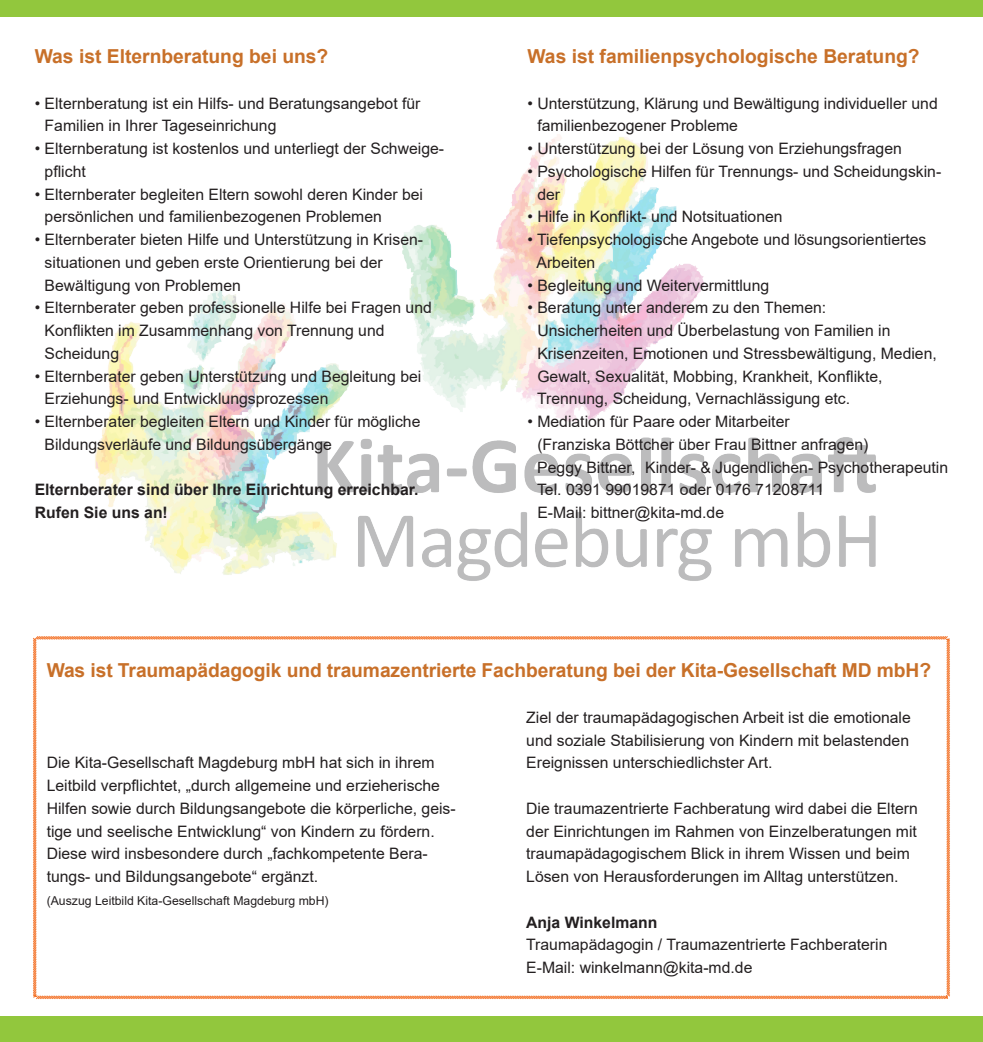
<style>
.page{position:relative;width:983px;height:1042px;background:#fff}
.page>*{position:absolute;margin:0;border:0;box-sizing:border-box;transform-origin:0 0}
.t1{font:700 19.25px "Arial";letter-spacing:-.005em;color:#c87029}
.t2{font:15.75px/22.8px "Arial";color:#231f20}
.t3{font:700 15.75px/22.8px "Arial";color:#231f20}
.t4{font:12.25px "Arial";color:#231f20}
.s1{font-weight:700}
</style>
<div class="page">
<img style="left:95px;top:134px;width:781px;height:447px">
<div style="left:0;top:0;width:982px;height:17px;background:#92c73d"></div>
<div style="left:0;top:1016px;width:982px;height:26px;background:#92c73d"></div>
<svg style="left:33px;top:636px;width:917px;height:363px"></svg>
<p class="t1" style="left:35px;top:43px;width:295px">Was ist Elternberatung bei uns?</p>
<p class="t2" style="left:45px;top:91px;width:377px;text-indent:-10px">• Elternberatung ist ein Hilfs- und Beratungsangebot für<br>Familien in Ihrer Tageseinrichung</p>
<p class="t2" style="left:45px;top:137px;width:401px;text-indent:-10px">• Elternberatung ist kostenlos und unterliegt der Schweige&shy;pflicht</p>
<p class="t2" style="left:45px;top:182px;width:380px;text-indent:-10px">• Elternberater begleiten Eltern sowohl deren Kinder bei persönlichen und familienbezogenen Problemen</p>
<p class="t2" style="left:45px;top:228px;width:380px;text-indent:-10px">• Elternberater bieten Hilfe und Unterstützung in Krisen&shy;situationen und geben erste Orientierung bei der<br>Bewältigung von Problemen</p>
<p class="t2" style="left:45px;top:296px;width:388px;text-indent:-10px">• Elternberater geben professionelle Hilfe bei Fragen und<br>Konflikten im Zusammenhang von Trennung und<br>Scheidung</p>
<p class="t2" style="left:45px;top:364px;width:378px;text-indent:-10px">• Elternberater geben Unterstützung und Begleitung bei<br>Erziehungs- und Entwicklungsprozessen</p>
<p class="t2" style="left:45px;top:410px;width:377px;text-indent:-10px">• Elternberater begleiten Eltern und Kinder für mögliche<br>Bildungsverläufe und Bildungsübergänge</p>
<p class="t3" style="left:35px;top:478px;width:385px">Elternberater sind über Ihre Einrichtung erreichbar.<br>Rufen Sie uns an!</p>
<p class="t1" style="left:527px;top:43px;width:393px">Was ist familienpsychologische Beratung?</p>
<p class="t2" style="left:537px;top:91px;width:402px;text-indent:-10px">• Unterstützung, Klärung und Bewältigung individueller und familienbezogener Probleme</p>
<p class="t2" style="left:527px;top:137px;width:376px">• Unterstützung bei der Lösung von Erziehungsfragen</p>
<p class="t2" style="left:537px;top:160px;width:405px;text-indent:-10px">• Psychologische Hilfen für Trennungs- und Scheidungskin&shy;der</p>
<p class="t2" style="left:527px;top:205px;width:256px">• Hilfe in Konflikt- und Notsituationen</p>
<p class="t2" style="left:536px;top:228px;width:391px;text-indent:-9px">• Tiefenpsychologische Angebote und lösungsorientiertes<br>Arbeiten</p>
<p class="t2" style="left:527px;top:273px;width:243px">• Begleitung und Weitervermittlung</p>
<p class="t2" style="left:537px;top:296px;width:401px;text-indent:-10px">• Beratung unter anderem zu den Themen:<br>Unsicherheiten und Überbelastung von Familien in Krisenzeiten, Emotionen und Stressbewältigung, Medien, Gewalt, Sexualität, Mobbing, Krankheit, Konflikte, Trennung, Scheidung, Vernachlässigung etc.</p>
<p class="t2" style="left:537px;top:410px;width:412px;text-indent:-10px">• Mediation für Paare oder Mitarbeiter<br>(Franziska Böttcher über Frau Bittner anfragen)<br>Peggy Bittner, Kinder- &amp; Jugendlichen- Psychotherapeutin Tel. 0391 99019871 oder 0176 71208711<br>E-Mail: bittner@kita-md.de</p>
<p class="t1" style="left:47px;top:657px;width:885px">Was ist Traumapädagogik und traumazentrierte Fachberatung bei der Kita-Gesellschaft MD mbH?</p>
<p class="t2" style="left:47px;top:751px;width:410px">Die Kita-Gesellschaft Magdeburg mbH hat sich in ihrem Leitbild verpflichtet, „durch allgemeine und erzieherische Hilfen sowie durch Bildungsangebote die körperliche, geis&shy;tige und seelische Entwicklung“ von Kindern zu fördern.<br>Diese wird insbesondere durch „fachkompetente Bera&shy;tungs- und Bildungsangebote“ ergänzt.</p>
<p class="t4" style="left:47px;top:892px;width:283px">(Auszug Leitbild Kita-Gesellschaft Magdeburg mbH)</p>
<p class="t2" style="left:526px;top:706px;width:386px;text-align:justify">Ziel der traumapädagogischen Arbeit ist die emotionale und soziale Stabilisierung von Kindern mit belastenden Ereignissen unterschiedlichster Art.</p>
<p class="t2" style="left:526px;top:797px;width:393px">Die traumazentrierte Fachberatung wird dabei die Eltern der Einrichtungen im Rahmen von Einzelberatungen mit traumapädagogischem Blick in ihrem Wissen und beim Lösen von Herausforderungen im Alltag unterstützen.</p>
<p class="t2" style="left:526px;top:910px;width:362px"><span class="s1">Anja Winkelmann<br></span>Traumapädagogin / Traumazentrierte Fachberaterin<br>E-Mail: winkelmann@kita-md.de</p>
</div>
